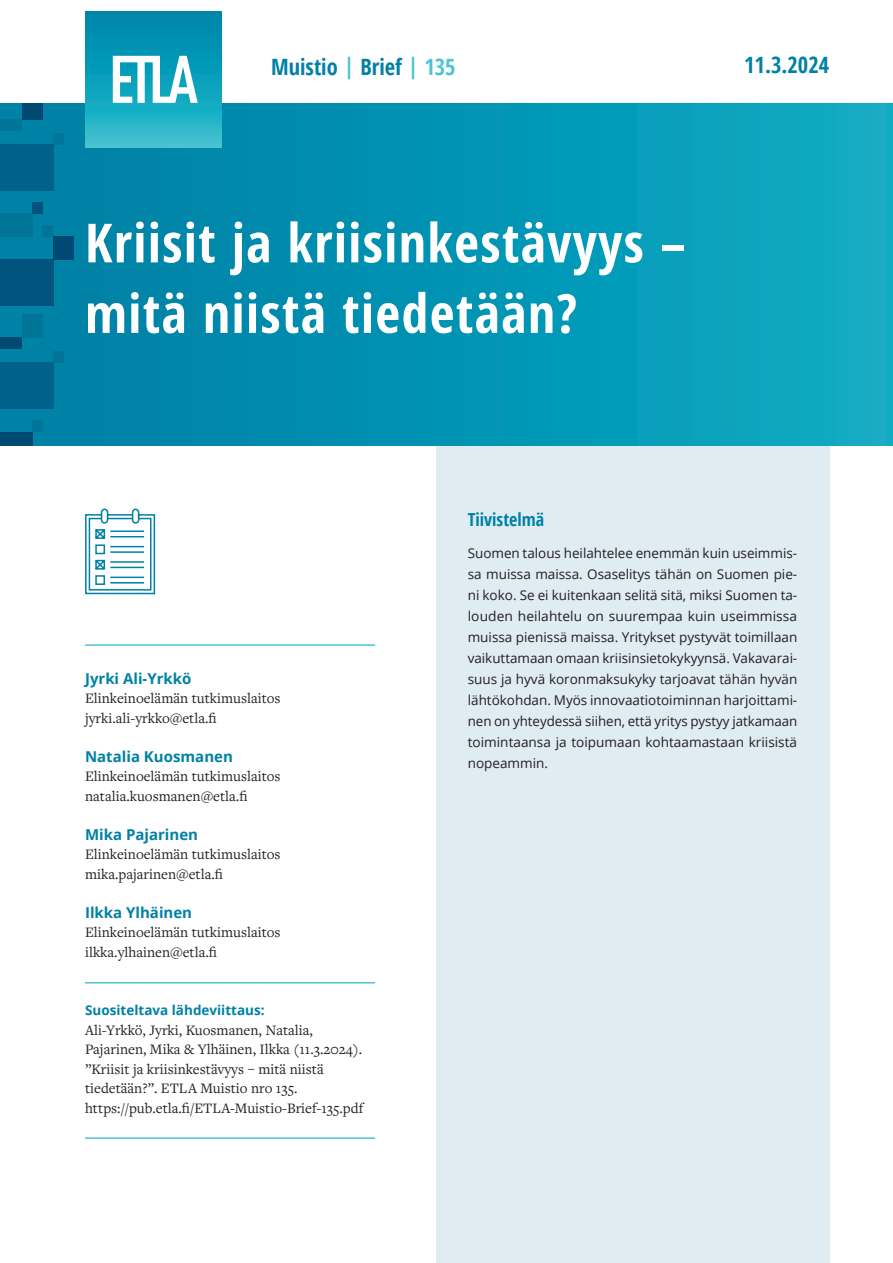
<style>
.page{position:relative;width:893px;height:1263px;background:#fff}
.page>*{position:absolute;margin:0;border:0;box-sizing:border-box;transform-origin:0 0}
.t1{font:700 condensed 54px/70.5px "Open Sans";letter-spacing:.025em;color:#fff}
.t2{font:700 condensed 22.5px "Open Sans";color:#0081a5}
.t3{font:700 condensed 18px "Open Sans";color:#0081a5}
.t4{font:15px/19.5px "Freight Text Pro";color:#231f20}
.t5{font:700 15px "Open Sans";color:#0081a5}
.t6{font:13.5px/21px "Open Sans";color:#231f20;text-align:justify}
.t7{font:700 13.5px "Open Sans";color:#0081a5}
.s1{color:#4cc4d2}
</style>
<div class="page">
<div style="left:436px;top:441px;width:393px;height:822px;background:#dfecf2"></div>
<div style="left:0;top:104px;width:893px;height:342px;background:linear-gradient(to right,#007da3,#0eabc4)"></div>
<div style="left:0;top:260px;width:53px;height:46px;background:#00547e"></div>
<div style="left:0;top:144px;width:53px;height:46px;background:#00618a"></div>
<div style="left:0;top:362px;width:53px;height:46px;background:#00618a"></div>
<div style="left:53px;top:237px;width:21px;height:23px;background:#004973"></div>
<div style="left:0;top:214px;width:32px;height:23px;background:#007597"></div>
<div style="left:0;top:432px;width:32px;height:14px;background:#004973"></div>
<div style="left:22px;top:104px;width:21px;height:16px;background:#004973"></div>
<div style="left:43px;top:225px;width:10px;height:12px;background:#007597"></div>
<div style="left:53px;top:133px;width:10px;height:11px;background:#007597"></div>
<div style="left:53px;top:351px;width:10px;height:11px;background:#007597"></div>
<div style="left:0;top:120px;width:22px;height:11px;background:#007597"></div>
<div style="left:0;top:338px;width:22px;height:11px;background:#004973"></div>
<div style="left:32px;top:202px;width:11px;height:12px;background:#00547e"></div>
<div style="left:32px;top:420px;width:11px;height:12px;background:#007597"></div>
<div style="left:22px;top:315px;width:21px;height:23px;background:#007597"></div>
<svg style="left:85px;top:12px;width:136px;height:136px"></svg>
<svg style="left:113px;top:56px;width:85px;height:47px"></svg>
<svg style="left:85px;top:508px;width:71px;height:87px"></svg>
<hr style="left:85px;top:644px;width:290px;height:2px;background:#4cc4d2">
<hr style="left:85px;top:982px;width:290px;height:1px;background:#4cc4d2">
<hr style="left:85px;top:1137px;width:290px;height:2px;background:#4cc4d2">
<h2 class="t2" style="left:271px;top:51px;width:186px">Muistio <span class="s1">|</span> Brief <span class="s1">| 135</span></h2>
<h2 class="t2" style="left:744px;top:49px;width:87px">11.3.2024</h2>
<h1 class="t1" style="left:85px;top:206px;width:602px">Kriisit ja kriisinkestävyys – mitä niistä tiedetään?</h1>
<p class="t5" style="left:85px;top:668px;width:108px">Jyrki Ali-Yrkkö</p>
<p class="t4" style="left:85px;top:688px;width:197px">Elinkeinoelämän tutkimuslaitos jyrki.ali-yrkko@etla.fi</p>
<p class="t5" style="left:85px;top:746px;width:149px">Natalia Kuosmanen</p>
<p class="t4" style="left:85px;top:766px;width:197px">Elinkeinoelämän tutkimuslaitos natalia.kuosmanen@etla.fi</p>
<p class="t5" style="left:85px;top:824px;width:115px">Mika Pajarinen</p>
<p class="t4" style="left:85px;top:844px;width:197px">Elinkeinoelämän tutkimuslaitos mika.pajarinen@etla.fi</p>
<p class="t5" style="left:85px;top:902px;width:109px">Ilkka Ylhäinen</p>
<p class="t4" style="left:85px;top:922px;width:197px">Elinkeinoelämän tutkimuslaitos ilkka.ylhainen@etla.fi</p>
<p class="t7" style="left:85px;top:1001px;width:181px">Suositeltava lähdeviittaus:</p>
<p class="t4" style="left:85px;top:1020px;width:280px">Ali-Yrkkö, Jyrki, Kuosmanen, Natalia, Pajarinen, Mika &amp; Ylhäinen, Ilkka (11.3.2024). ”Kriisit ja kriisinkestävyys – mitä niistä tiedetään?”. ETLA Muistio nro 135. https://pub.etla.fi/ETLA-Muistio-Brief-135.pdf</p>
<h3 class="t3" style="left:468px;top:507px;width:78px">Tiivistelmä</h3>
<p class="t6" style="left:468px;top:542px;width:331px">Suomen talous heilahtelee enemmän kuin useimmis&shy;sa muissa maissa. Osaselitys tähän on Suomen pie&shy;ni koko. Se ei kuitenkaan selitä sitä, miksi Suomen ta&shy;louden heilahtelu on suurempaa kuin useimmissa muissa pienissä maissa. Yritykset pystyvät toimillaan vaikuttamaan omaan kriisinsietokykyynsä. Vakavarai&shy;suus ja hyvä koronmaksukyky tarjoavat tähän hyvän lähtökohdan. Myös innovaatiotoiminnan harjoittami&shy;nen on yhteydessä siihen, että yritys pystyy jatkamaan toimintaansa ja toipumaan kohtaamastaan kriisistä nopeammin.</p>
</div>
